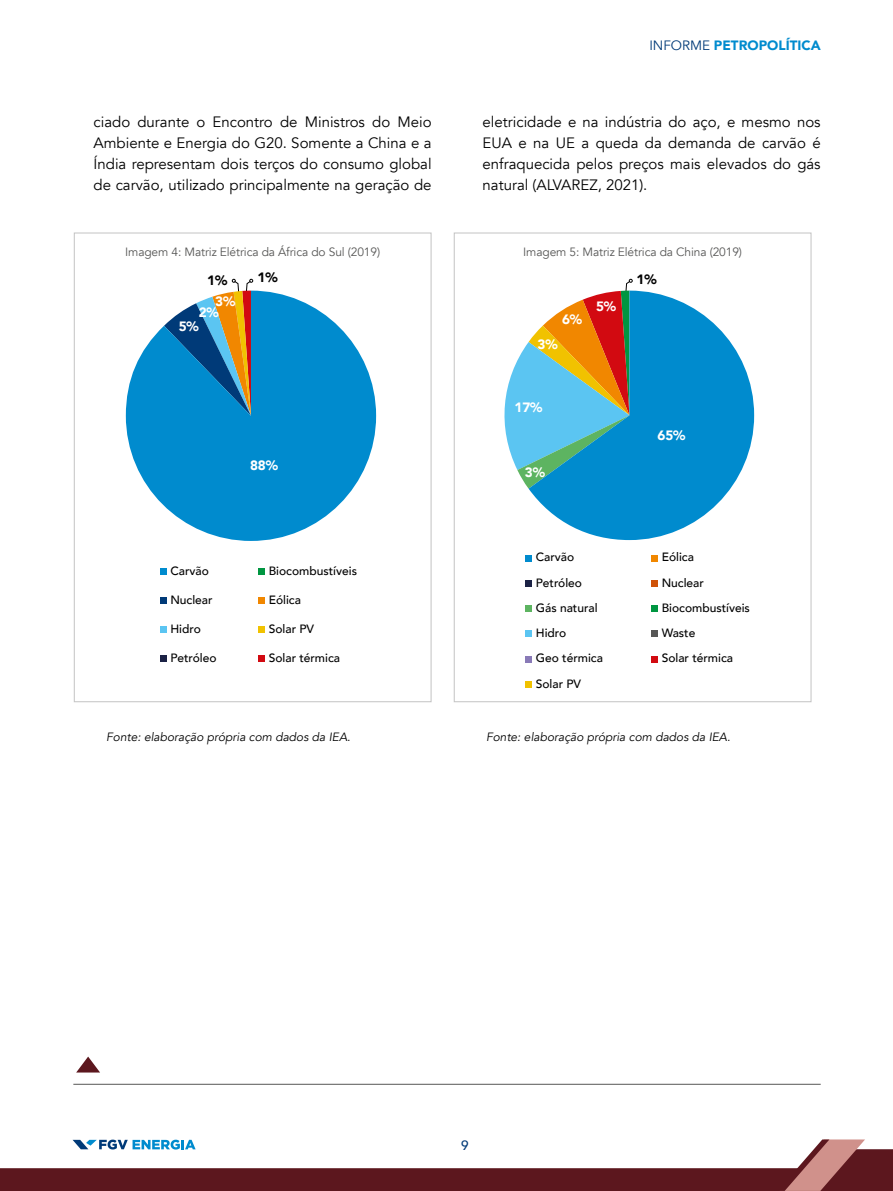
<style>
.page{position:relative;width:893px;height:1191px;background:#fff}
.page>*{position:absolute;margin:0;border:0;box-sizing:border-box;transform-origin:0 0}
.t1{font:15px/21px "Avenir";color:#000;text-align:justify}
.t2{font:900 13.5px "Avenir";color:#fff}
.t3{font:900 13.5px "Avenir";color:#008bce}
.t4{font:900 13.5px "Avenir";color:#000}
.t5{font:500 13.5px "Avenir";color:#003a78}
.t6{font:500 12px "Avenir";color:#000}
.t7{font:12px "Avenir";letter-spacing:-.01em;color:#575756}
.t8{font:italic 12px "Avenir";color:#000}
.s1{font-weight:400;color:#003a78}
</style>
<div class="page">
<hr style="left:73px;top:1084px;width:748px;height:1px;background:#575756">
<svg style="left:76px;top:1056px;width:24px;height:16px"></svg>
<svg style="left:231px;top:279px;width:22px;height:12px"></svg>
<svg style="left:126px;top:291px;width:250px;height:250px;fill:#008bce"></svg>
<svg style="left:504px;top:279px;width:129px;height:209px"></svg>
<svg style="left:529px;top:291px;width:225px;height:249px;fill:#008bce"></svg>
<svg style="left:526px;top:555px;width:6px;height:6px"></svg>
<div style="left:651px;top:605px;width:7px;height:7px;background:#009641"></div>
<div style="left:651px;top:580px;width:7px;height:6px;background:#cf5208"></div>
<div style="left:526px;top:605px;width:6px;height:7px;background:#5db461"></div>
<div style="left:651px;top:555px;width:7px;height:6px;background:#f18700"></div>
<svg style="left:526px;top:631px;width:6px;height:6px"></svg>
<svg style="left:526px;top:681px;width:6px;height:6px"></svg>
<svg style="left:526px;top:656px;width:6px;height:6px"></svg>
<svg style="left:526px;top:580px;width:6px;height:6px"></svg>
<svg style="left:160px;top:568px;width:6px;height:6px"></svg>
<div style="left:258px;top:568px;width:7px;height:6px;background:#009641"></div>
<div style="left:160px;top:597px;width:6px;height:7px;background:#003a78"></div>
<div style="left:258px;top:597px;width:7px;height:7px;background:#f18700"></div>
<div style="left:160px;top:626px;width:6px;height:7px;background:#5bc5f2"></div>
<div style="left:258px;top:626px;width:7px;height:7px;background:#f1c200"></div>
<div style="left:160px;top:655px;width:6px;height:7px;background:#1b2245"></div>
<div style="left:258px;top:655px;width:7px;height:7px;background:#d20a11"></div>
<div style="left:651px;top:656px;width:7px;height:6px;background:#d20a11"></div>
<div style="left:651px;top:631px;width:7px;height:6px;background:#575756"></div>
<svg style="left:0;top:1139px;width:893px;height:52px"></svg>
<p class="t1" style="left:94px;top:112px;width:340px">ciado durante o Encontro de Ministros do Meio Ambiente e Energia do G20. Somente a China e a Índia representam dois terços do consumo global de carvão, utilizado principalmente na geração de</p>
<p class="t7" style="left:125px;top:245px;width:256px">Imagem 4: Matriz Elétrica da África do Sul (2019)</p>
<p class="t3" style="left:649px;top:34px;width:173px"><span class="s1">INFORME</span> PETROPOLÍTICA</p>
<p class="t1" style="left:483px;top:112px;width:340px">eletricidade e na indústria do aço, e mesmo nos EUA e na UE a queda da demanda de carvão é enfraquecida pelos preços mais elevados do gás natural (ALVAREZ, 2021).</p>
<p class="t7" style="left:523px;top:245px;width:220px">Imagem 5: Matriz Elétrica da China (2019)</p>
<p class="t4" style="left:207px;top:269px;width:22px">1%</p>
<p class="t4" style="left:258px;top:266px;width:22px">1%</p>
<p class="t4" style="left:637px;top:267px;width:22px">1%</p>
<p class="t2" style="left:215px;top:290px;width:22px">3%</p>
<p class="t2" style="left:199px;top:301px;width:22px">2%</p>
<p class="t2" style="left:179px;top:314px;width:22px">5%</p>
<p class="t2" style="left:250px;top:453px;width:29px">88%</p>
<p class="t2" style="left:562px;top:308px;width:22px">6%</p>
<p class="t2" style="left:538px;top:333px;width:22px">3%</p>
<p class="t2" style="left:596px;top:294px;width:22px">5%</p>
<p class="t2" style="left:514px;top:395px;width:29px">17%</p>
<p class="t2" style="left:525px;top:460px;width:22px">3%</p>
<p class="t6" style="left:536px;top:546px;width:40px">Carvão</p>
<p class="t2" style="left:658px;top:423px;width:29px">65%</p>
<p class="t6" style="left:662px;top:546px;width:34px">Eólica</p>
<p class="t6" style="left:170px;top:560px;width:40px">Carvão</p>
<p class="t6" style="left:269px;top:560px;width:90px">Biocombustíveis</p>
<p class="t6" style="left:170px;top:589px;width:44px">Nuclear</p>
<p class="t6" style="left:269px;top:589px;width:34px">Eólica</p>
<p class="t6" style="left:170px;top:618px;width:32px">Hidro</p>
<p class="t6" style="left:269px;top:618px;width:47px">Solar PV</p>
<p class="t6" style="left:170px;top:647px;width:48px">Petróleo</p>
<p class="t6" style="left:269px;top:647px;width:73px">Solar térmica</p>
<p class="t6" style="left:662px;top:648px;width:73px">Solar térmica</p>
<p class="t6" style="left:536px;top:572px;width:48px">Petróleo</p>
<p class="t6" style="left:662px;top:572px;width:44px">Nuclear</p>
<p class="t6" style="left:536px;top:597px;width:63px">Gás natural</p>
<p class="t6" style="left:662px;top:597px;width:90px">Biocombustíveis</p>
<p class="t6" style="left:536px;top:622px;width:32px">Hidro</p>
<p class="t6" style="left:662px;top:622px;width:35px">Waste</p>
<p class="t6" style="left:536px;top:648px;width:69px">Geo térmica</p>
<p class="t8" style="left:106px;top:730px;width:246px">Fonte: elaboração própria com dados da IEA.</p>
<p class="t6" style="left:536px;top:673px;width:47px">Solar PV</p>
<p class="t8" style="left:486px;top:730px;width:246px">Fonte: elaboração própria com dados da IEA.</p>
<p class="t5" style="left:461px;top:1133px;width:9px">9</p>
</div>
